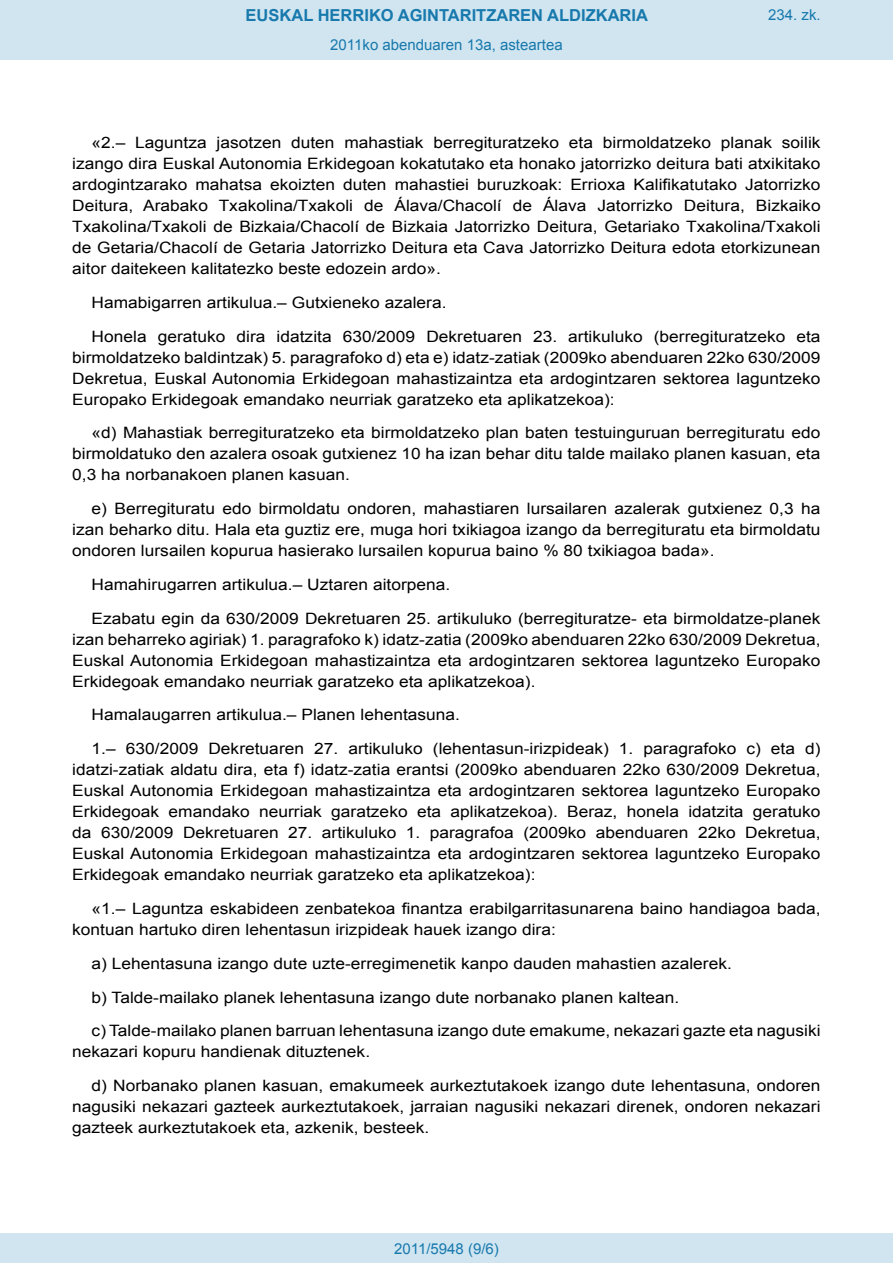
<style>
.page{position:relative;width:893px;height:1263px;background:#fff}
.page>*{position:absolute;margin:0;border:0;box-sizing:border-box;transform-origin:0 0}
.t1{font:700 16.5px "Arial";color:#1879ad}
.BOPVDetalle{font:15.6px/21px "Arial";color:#000;text-align:justify;scale:1.11 1}
.Paginacion_Centro{font:15px "Arial";color:#1879ad}
</style>
<div class="page">
<div style="left:0;top:0;width:893px;height:60px;background:#d0e5f0"></div>
<div style="left:0;top:1233px;width:893px;height:30px;background:#d0e5f0"></div>
<p class="t1" style="left:246px;top:4px;width:404px">EUSKAL HERRIKO AGINTARITZAREN ALDIZKARIA</p>
<p class="Paginacion_Centro" style="left:330px;top:35px;width:234px">2011ko abenduaren 13a, asteartea</p>
<p class="Paginacion_Centro" style="left:768px;top:5px;width:54px">234. zk.</p>
<p class="BOPVDetalle" style="left:72px;top:132px;width:676px;text-indent:19px">«2.– Laguntza jasotzen duten mahastiak berregituratzeko eta birmoldatzeko planak soilik izango dira Euskal Autonomia Erkidegoan kokatutako eta honako jatorrizko deitura bati atxikitako ardogintzarako mahatsa ekoizten duten mahastiei buruzkoak: Errioxa Kalifikatutako Jatorrizko Deitura, Arabako Txakolina/Txakoli de Álava/Chacolí de Álava Jatorrizko Deitura, Bizkaiko Txakolina/Txakoli de Bizkaia/Chacolí de Bizkaia Jatorrizko Deitura, Getariako Txakolina/Txakoli de Getaria/Chacolí de Getaria Jatorrizko Deitura eta Cava Jatorrizko Deitura edota etorkizunean aitor daitekeen kalitatezko beste edozein ardo».</p>
<p class="BOPVDetalle" style="left:92px;top:292px;width:321px">Hamabigarren artikulua.– Gutxieneko azalera.</p>
<p class="BOPVDetalle" style="left:72px;top:326px;width:676px;text-indent:19px">Honela geratuko dira idatzita 630/2009 Dekretuaren 23. artikuluko (berregituratzeko eta birmoldatzeko baldintzak) 5. paragrafoko d) eta e) idatz-zatiak (2009ko abenduaren 22ko 630/2009<br>Dekretua, Euskal Autonomia Erkidegoan mahastizaintza eta ardogintzaren sektorea laguntzeko Europako Erkidegoak emandako neurriak garatzeko eta aplikatzekoa):</p>
<p class="BOPVDetalle" style="left:72px;top:423px;width:676px;text-indent:19px">«d) Mahastiak berregituratzeko eta birmoldatzeko plan baten testuinguruan berregituratu edo birmoldatuko den azalera osoak gutxienez 10 ha izan behar ditu talde mailako planen kasuan, eta 0,3 ha norbanakoen planen kasuan.</p>
<p class="BOPVDetalle" style="left:72px;top:498px;width:676px;text-indent:19px">e) Berregituratu edo birmoldatu ondoren, mahastiaren lursailaren azalerak gutxienez 0,3 ha izan beharko ditu. Hala eta guztiz ere, muga hori txikiagoa izango da berregituratu eta birmoldatu ondoren lursailen kopurua hasierako lursailen kopurua baino % 80 txikiagoa bada».</p>
<p class="BOPVDetalle" style="left:92px;top:574px;width:325px">Hamahirugarren artikulua.– Uztaren aitorpena.</p>
<p class="BOPVDetalle" style="left:72px;top:608px;width:676px;text-indent:19px">Ezabatu egin da 630/2009 Dekretuaren 25. artikuluko (berregituratze- eta birmoldatze-planek izan beharreko agiriak) 1. paragrafoko k) idatz-zatia (2009ko abenduaren 22ko 630/2009 Dekretua, Euskal Autonomia Erkidegoan mahastizaintza eta ardogintzaren sektorea laguntzeko Europako Erkidegoak emandako neurriak garatzeko eta aplikatzekoa).</p>
<p class="BOPVDetalle" style="left:92px;top:705px;width:333px">Hamalaugarren artikulua.– Planen lehentasuna.</p>
<p class="BOPVDetalle" style="left:72px;top:738px;width:676px;text-indent:19px">1.– 630/2009 Dekretuaren 27. artikuluko (lehentasun-irizpideak) 1. paragrafoko c) eta d) idatzi-zatiak aldatu dira, eta f) idatz-zatia erantsi (2009ko abenduaren 22ko 630/2009 Dekretua, Euskal Autonomia Erkidegoan mahastizaintza eta ardogintzaren sektorea laguntzeko Europako Erkidegoak emandako neurriak garatzeko eta aplikatzekoa). Beraz, honela idatzita geratuko da 630/2009 Dekretuaren 27. artikuluko 1. paragrafoa (2009ko abenduaren 22ko Dekretua, Euskal Autonomia Erkidegoan mahastizaintza eta ardogintzaren sektorea laguntzeko Europako Erkidegoak emandako neurriak garatzeko eta aplikatzekoa):</p>
<p class="BOPVDetalle" style="left:72px;top:898px;width:676px;text-indent:19px">«1.– Laguntza eskabideen zenbatekoa finantza erabilgarritasunarena baino handiagoa bada, kontuan hartuko diren lehentasun irizpideak hauek izango dira:</p>
<p class="BOPVDetalle" style="left:92px;top:953px;width:578px">a) Lehentasuna izango dute uzte-erregimenetik kanpo dauden mahastien azalerek.</p>
<p class="BOPVDetalle" style="left:92px;top:987px;width:531px">b) Talde-mailako planek lehentasuna izango dute norbanako planen kaltean.</p>
<p class="BOPVDetalle" style="left:72px;top:1020px;width:676px;text-indent:19px">c) Talde-mailako planen barruan lehentasuna izango dute emakume, nekazari gazte eta nagusiki nekazari kopuru handienak dituztenek.</p>
<p class="BOPVDetalle" style="left:72px;top:1075px;width:676px;text-indent:19px">d) Norbanako planen kasuan, emakumeek aurkeztutakoek izango dute lehentasuna, ondoren nagusiki nekazari gazteek aurkeztutakoek, jarraian nagusiki nekazari direnek, ondoren nekazari gazteek aurkeztutakoek eta, azkenik, besteek.</p>
<p class="Paginacion_Centro" style="left:394px;top:1238px;width:106px">2011/5948 (9/6)</p>
</div>
